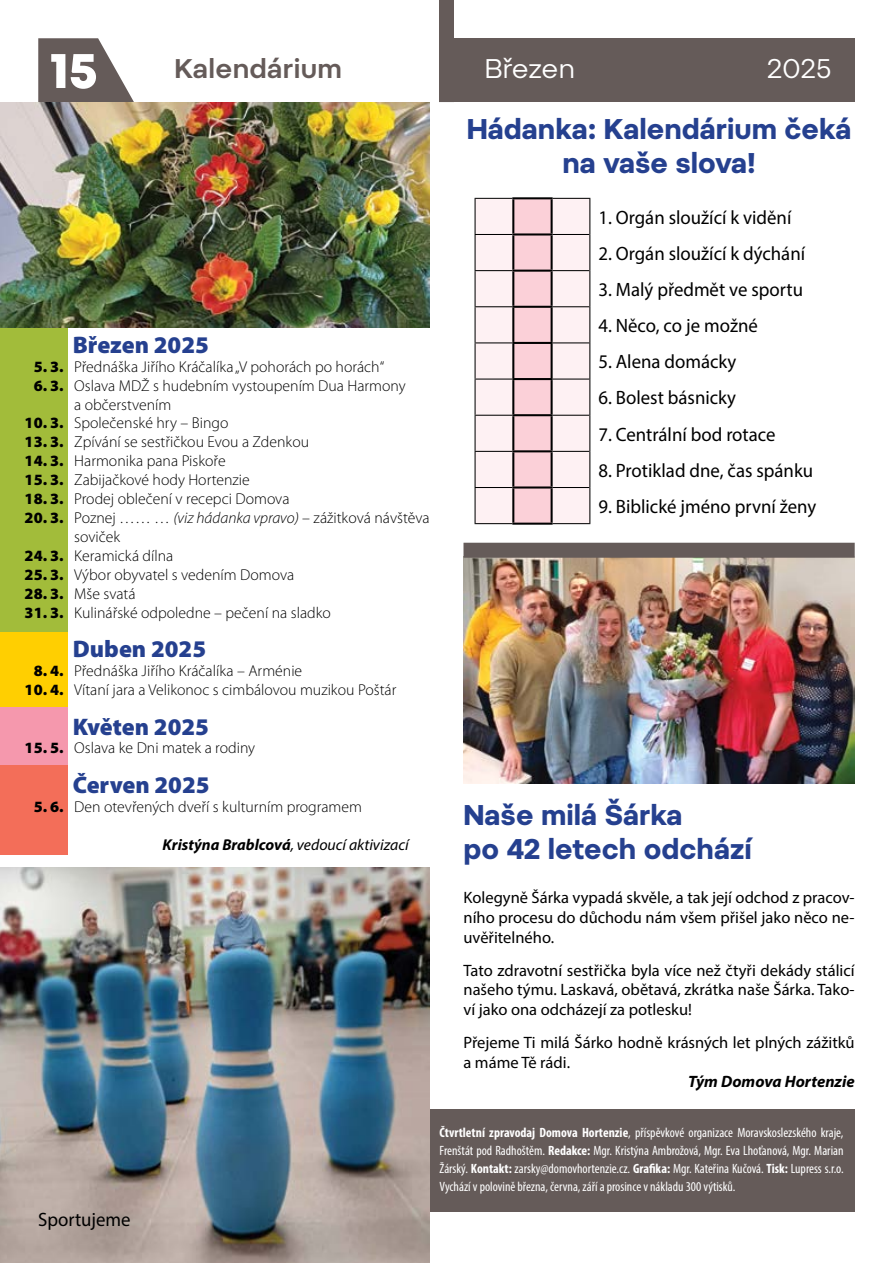
<style>
.page{position:relative;width:893px;height:1263px;background:#fff}
.page>*{position:absolute;margin:0;border:0;box-sizing:border-box;transform-origin:0 0}
.t1{font:51px "Mont Heavy DEMO";color:#fff}
.t2{font:700 28.5px/34.2px "Pepi";color:#25408f;text-align:center}
.t3{font:600 27px "Pepi";letter-spacing:.01em;color:#655b59}
.t4{font:27px "Pepi";letter-spacing:-.01em;color:#fff}
.t5{font:900 24px "Myriad Pro";color:#25408f}
.t6{font:19.35px "Myriad Pro";color:#000}
.t7{font:16.5px/19.8px "Myriad Pro";color:#000;text-align:justify}
.t8{font:italic 700 16.5px "Myriad Pro";color:#000}
.t9{font:300 15.75px/18.9px "Myriad Pro";color:#000}
.t10{font:italic 15.75px "Myriad Pro";color:#000}
.t11{font:condensed 13.5px/18px "Myriad Pro";color:#fff;text-align:justify}
.s1{font-weight:900}
.s2{font-style:italic}
.s3{font-weight:700}
</style>
<div class="page">
<svg style="left:38px;top:38px;width:96px;height:64px"></svg>
<div style="left:446px;top:38px;width:409px;height:64px;background:#655b59"></div>
<div style="left:0;top:628px;width:68px;height:79px;background:#ffcf01"></div>
<div style="left:0;top:707px;width:68px;height:58px;background:#f598ad"></div>
<div style="left:0;top:765px;width:68px;height:90px;background:#f36e59"></div>
<div style="left:0;top:327px;width:68px;height:305px;background:#a2bc3a"></div>
<div style="left:439px;top:0;width:15px;height:102px;background:#655b59"></div>
<img style="left:0;top:102px;width:429px;height:225px">
<div style="left:429px;top:1110px;width:426px;height:102px;background:#655b59"></div>
<svg style="left:476px;top:199px;width:113px;height:324px"></svg>
<hr style="left:475px;top:199px;width:1px;height:35px;background:#000">
<hr style="left:553px;top:198px;width:37px;height:1px;background:#000">
<hr style="left:475px;top:234px;width:37px;height:1px;background:#000">
<hr style="left:475px;top:235px;width:1px;height:35px;background:#000">
<hr style="left:553px;top:234px;width:36px;height:1px;background:#000">
<hr style="left:475px;top:270px;width:37px;height:1px;background:#000">
<hr style="left:475px;top:271px;width:1px;height:35px;background:#000">
<hr style="left:553px;top:270px;width:36px;height:1px;background:#000">
<hr style="left:475px;top:306px;width:37px;height:1px;background:#000">
<hr style="left:475px;top:307px;width:1px;height:35px;background:#000">
<hr style="left:553px;top:306px;width:36px;height:1px;background:#000">
<hr style="left:475px;top:342px;width:37px;height:1px;background:#000">
<hr style="left:475px;top:343px;width:1px;height:36px;background:#000">
<hr style="left:553px;top:342px;width:36px;height:1px;background:#000">
<hr style="left:475px;top:379px;width:37px;height:1px;background:#000">
<hr style="left:475px;top:380px;width:1px;height:35px;background:#000">
<hr style="left:553px;top:379px;width:36px;height:1px;background:#000">
<hr style="left:475px;top:415px;width:37px;height:1px;background:#000">
<hr style="left:475px;top:416px;width:1px;height:35px;background:#000">
<hr style="left:553px;top:415px;width:36px;height:1px;background:#000">
<hr style="left:475px;top:451px;width:37px;height:1px;background:#000">
<hr style="left:475px;top:452px;width:1px;height:35px;background:#000">
<hr style="left:553px;top:451px;width:36px;height:1px;background:#000">
<hr style="left:475px;top:487px;width:37px;height:1px;background:#000">
<hr style="left:475px;top:488px;width:1px;height:35px;background:#000">
<hr style="left:553px;top:487px;width:36px;height:1px;background:#000">
<hr style="left:475px;top:523px;width:37px;height:1px;background:#000">
<hr style="left:553px;top:523px;width:37px;height:1px;background:#000">
<hr style="left:512px;top:197px;width:41px;height:2px;background:#000">
<hr style="left:512px;top:199px;width:2px;height:34px;background:#000">
<hr style="left:551px;top:199px;width:2px;height:34px;background:#000">
<hr style="left:512px;top:233px;width:41px;height:2px;background:#000">
<hr style="left:512px;top:235px;width:2px;height:35px;background:#000">
<hr style="left:551px;top:235px;width:2px;height:35px;background:#000">
<hr style="left:512px;top:270px;width:41px;height:2px;background:#000">
<hr style="left:512px;top:272px;width:2px;height:34px;background:#000">
<hr style="left:551px;top:272px;width:2px;height:34px;background:#000">
<hr style="left:512px;top:306px;width:41px;height:2px;background:#000">
<hr style="left:512px;top:308px;width:2px;height:34px;background:#000">
<hr style="left:551px;top:308px;width:2px;height:34px;background:#000">
<hr style="left:512px;top:342px;width:41px;height:2px;background:#000">
<hr style="left:512px;top:344px;width:2px;height:34px;background:#000">
<hr style="left:551px;top:344px;width:2px;height:34px;background:#000">
<hr style="left:512px;top:378px;width:41px;height:2px;background:#000">
<hr style="left:512px;top:380px;width:2px;height:34px;background:#000">
<hr style="left:551px;top:380px;width:2px;height:34px;background:#000">
<hr style="left:512px;top:414px;width:41px;height:2px;background:#000">
<hr style="left:512px;top:416px;width:2px;height:34px;background:#000">
<hr style="left:551px;top:416px;width:2px;height:34px;background:#000">
<hr style="left:512px;top:450px;width:41px;height:2px;background:#000">
<hr style="left:512px;top:452px;width:2px;height:34px;background:#000">
<hr style="left:551px;top:452px;width:2px;height:34px;background:#000">
<hr style="left:512px;top:486px;width:41px;height:2px;background:#000">
<hr style="left:512px;top:488px;width:2px;height:35px;background:#000">
<hr style="left:551px;top:488px;width:2px;height:35px;background:#000">
<hr style="left:512px;top:523px;width:41px;height:2px;background:#000">
<hr style="left:475px;top:198px;width:37px;height:1px;background:#000">
<hr style="left:589px;top:199px;width:1px;height:35px;background:#000">
<hr style="left:589px;top:234px;width:1px;height:37px;background:#000">
<hr style="left:589px;top:271px;width:1px;height:36px;background:#000">
<hr style="left:589px;top:307px;width:1px;height:36px;background:#000">
<hr style="left:589px;top:343px;width:1px;height:36px;background:#000">
<hr style="left:589px;top:379px;width:1px;height:36px;background:#000">
<hr style="left:589px;top:415px;width:1px;height:36px;background:#000">
<hr style="left:589px;top:451px;width:1px;height:36px;background:#000">
<hr style="left:589px;top:487px;width:1px;height:36px;background:#000">
<img style="left:0;top:867px;width:429px;height:396px">
<img style="left:463px;top:558px;width:392px;height:225px">
<div style="left:463px;top:543px;width:392px;height:15px;background:#655b59"></div>
<h1 class="t1" style="left:50px;top:41px;width:49px">15</h1>
<h3 class="t3" style="left:174px;top:53px;width:169px">Kalendárium</h3>
<h3 class="t4" style="left:485px;top:53px;width:92px">Březen</h3>
<h3 class="t4" style="left:767px;top:53px;width:66px">2025</h3>
<h3 class="t5" style="left:73px;top:329px;width:138px">Březen 2025</h3>
<p class="t9" style="left:34px;top:357px;width:352px"><span class="s1">5. 3.</span> Přednáška Jiřího Kráčalíka „V pohorách po horách“</p>
<p class="t9" style="left:74px;top:376px;width:333px;text-indent:-41px"><span class="s1">6. 3.</span> Oslava MDŽ s hudebním vystoupením Dua Harmony a občerstvením</p>
<p class="t9" style="left:25px;top:414px;width:205px"><span class="s1">10. 3.</span> Společenské hry – Bingo</p>
<p class="t9" style="left:25px;top:432px;width:286px"><span class="s1">13. 3.</span> Zpívání se sestřičkou Evou a Zdenkou</p>
<p class="t9" style="left:25px;top:451px;width:203px"><span class="s1">14. 3.</span> Harmonika pana Piskoře</p>
<p class="t9" style="left:25px;top:470px;width:227px"><span class="s1">15. 3.</span> Zabijačkové hody Hortenzie</p>
<p class="t9" style="left:25px;top:489px;width:266px"><span class="s1">18. 3.</span> Prodej oblečení v recepci Domova</p>
<p class="t9" style="left:74px;top:508px;width:357px;text-indent:-50px"><span class="s1">20. 3.</span> Poznej …… … <span class="s2">(viz hádanka vpravo)</span> – zážitková návštěva soviček</p>
<p class="t9" style="left:25px;top:546px;width:150px"><span class="s1">24. 3.</span> Keramická dílna</p>
<p class="t9" style="left:25px;top:565px;width:271px"><span class="s1">25. 3.</span> Výbor obyvatel s vedením Domova</p>
<p class="t9" style="left:25px;top:584px;width:112px"><span class="s1">28. 3.</span> Mše svatá</p>
<p class="t9" style="left:25px;top:603px;width:308px"><span class="s1">31. 3.</span> Kulinářské odpoledne – pečení na sladko</p>
<h3 class="t5" style="left:73px;top:633px;width:135px">Duben 2025</h3>
<p class="t9" style="left:34px;top:661px;width:270px"><span class="s1">8. 4.</span> Přednáška Jiřího Kráčalíka – Arménie</p>
<p class="t9" style="left:25px;top:680px;width:373px"><span class="s1">10. 4.</span> Vítaní jara a Velikonoc s cimbálovou muzikou Poštár</p>
<h3 class="t5" style="left:73px;top:710px;width:138px">Květen 2025</h3>
<p class="t9" style="left:25px;top:738px;width:232px"><span class="s1">15. 5.</span> Oslava ke Dni matek a rodiny</p>
<h3 class="t5" style="left:73px;top:769px;width:138px">Červen 2025</h3>
<p class="t9" style="left:34px;top:797px;width:330px"><span class="s1">5. 6.</span> Den otevřených dveří s kulturním programem</p>
<p class="t10" style="left:163px;top:835px;width:248px"><span class="s3">Kristýna Brablcová</span>, vedoucí aktivizací</p>
<h2 class="t2" style="left:467px;top:111px;width:386px">Hádanka: Kalendárium čeká na vaše slova!</h2>
<p class="t6" style="left:598px;top:205px;width:195px">1. Orgán sloužící k vidění</p>
<p class="t6" style="left:598px;top:241px;width:208px">2. Orgán sloužící k dýchání</p>
<p class="t6" style="left:598px;top:278px;width:206px">3. Malý předmět ve sportu</p>
<p class="t6" style="left:598px;top:314px;width:161px">4. Něco, co je možné</p>
<p class="t6" style="left:598px;top:350px;width:140px">5. Alena domácky</p>
<p class="t6" style="left:598px;top:386px;width:139px">6. Bolest básnicky</p>
<p class="t6" style="left:598px;top:422px;width:179px">7. Centrální bod rotace</p>
<p class="t6" style="left:598px;top:458px;width:216px">8. Protiklad dne, čas spánku</p>
<p class="t6" style="left:598px;top:494px;width:219px">9. Biblické jméno první ženy</p>
<h2 class="t2" style="left:463px;top:797px;width:290px;text-align:left">Naše milá Šárka<br>po 42 letech odchází</h2>
<p class="t7" style="left:463px;top:888px;width:393px">Kolegyně Šárka vypadá skvěle, a tak její odchod z pracov&shy;ního procesu do důchodu nám všem přišel jako něco ne&shy;uvěřitelného.</p>
<p class="t7" style="left:463px;top:960px;width:393px">Tato zdravotní sestřička byla více než čtyři dekády stálicí našeho týmu. Laskavá, obětavá, zkrátka naše Šárka. Tako&shy;ví jako ona odcházejí za potlesku!</p>
<p class="t7" style="left:463px;top:1032px;width:393px">Přejeme Ti milá Šárko hodně krásných let plných zážitků a máme Tě rádi.</p>
<p class="t8" style="left:688px;top:1071px;width:168px">Tým Domova Hortenzie</p>
<p class="t6" style="left:38px;top:1208px;width:94px">Sportujeme</p>
<p class="t11" style="left:440px;top:1124px;width:405px"><span class="s3">Čtvrtletní zpravodaj Domova Hortenzie</span>, příspěvkové organizace Moravskoslezského kraje, Frenštát pod Radhoštěm. <span class="s3">Redakce:</span> Mgr. Kristýna Ambrožová, Mgr. Eva Lhoťanová, Mgr. Marian Žárský. <span class="s3">Kontakt:</span> zarsky@domovhortenzie.cz. <span class="s3">Grafika:</span> Mgr. Kateřina Kučová. <span class="s3">Tisk:</span> Lupress s.r.o.<br>Vychází v polovině března, června, září a prosince v nákladu 300 výtisků.</p>
</div>
